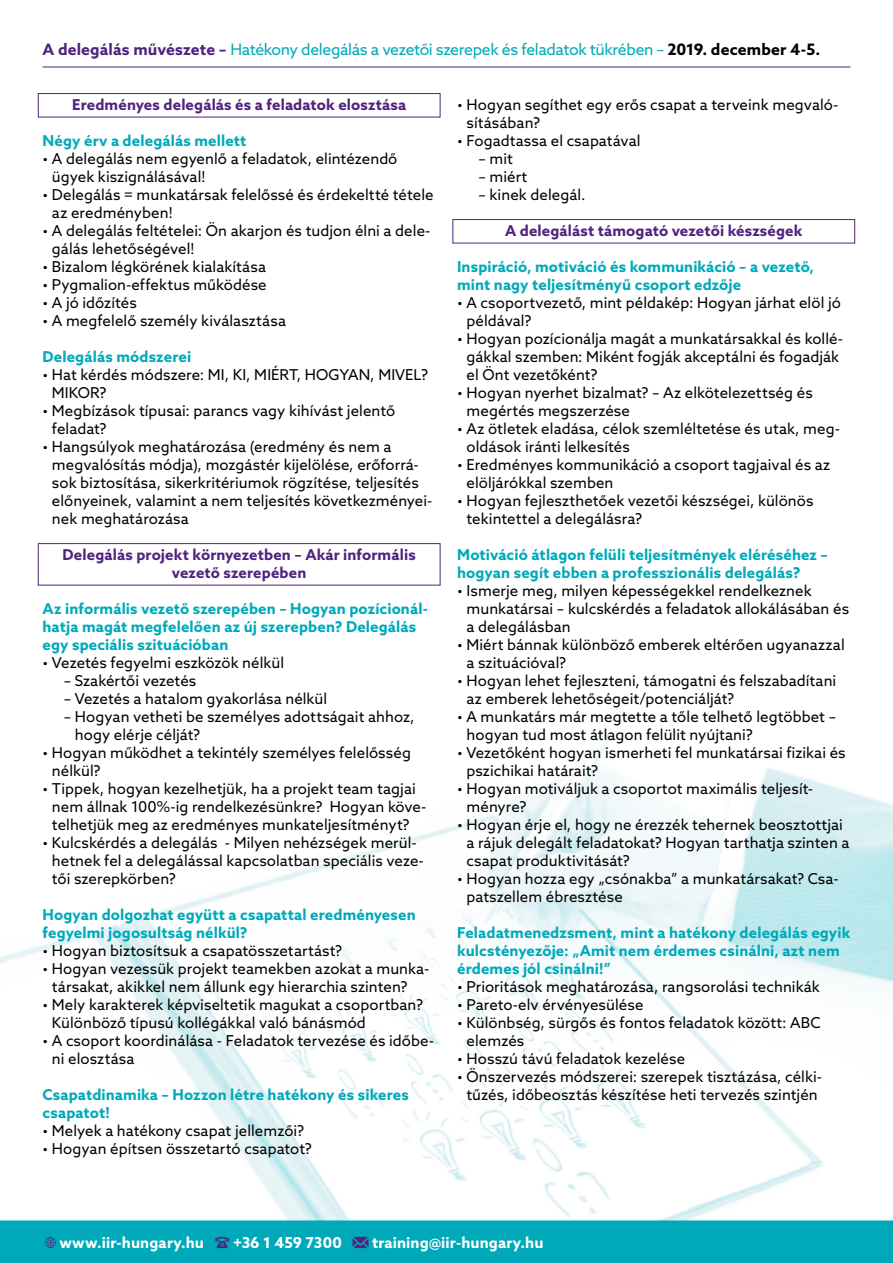
<style>
.page{position:relative;width:893px;height:1263px;background:#fff}
.page>*{position:absolute;margin:0;border:0;box-sizing:border-box;transform-origin:0 0}
.t1{font:15.75px "Azo Sans";letter-spacing:-.025em;color:#00a9b9}
.t2{font:700 15.15px "Azo Sans";letter-spacing:.005em;color:#fff}
.t3{font:15px/18px "Azo Sans";letter-spacing:.005em;color:#000}
.t4{font:700 15px/18px "Azo Sans";letter-spacing:.01em;color:#00a9b9}
.t5{font:700 15px/18px "Azo Sans";letter-spacing:.01em;color:#50247e;text-align:center}
.s1{font-weight:700;color:#50247e}
.s2{font-weight:700;color:#000}
</style>
<div class="page">
<img style="left:0;top:731px;width:893px;height:489px">
<div style="left:38px;top:93px;width:402px;height:24px;border:1px solid #50247e"></div>
<div style="left:38px;top:543px;width:402px;height:42px;border:1px solid #50247e"></div>
<div style="left:452px;top:219px;width:403px;height:24px;border:1px solid #50247e"></div>
<div style="left:0;top:1220px;width:893px;height:43px;background:#00a9b9"></div>
<hr style="left:43px;top:67px;width:807px;height:1px;background:#50247e">
<p class="t1" style="left:43px;top:39px;width:779px"><span class="s1">A delegálás művészete –</span> Hatékony delegálás a vezetői szerepek és feladatok tükrében – <span class="s2">2019. december 4-5.</span></p>
<p class="t5" style="left:72px;top:95px;width:336px">Eredményes delegálás és a feladatok elosztása</p>
<p class="t4" style="left:43px;top:131px;width:205px">Négy érv a delegálás mellett</p>
<p class="t3" style="left:52px;top:149px;width:347px;text-indent:-9px">• A delegálás nem egyenlő a feladatok, elintézendő ügyek kiszignálásával!</p>
<p class="t3" style="left:52px;top:185px;width:383px;text-indent:-9px">• Delegálás = munkatársak felelőssé és érdekeltté tétele az eredményben!</p>
<p class="t3" style="left:52px;top:221px;width:380px;text-indent:-9px">• A delegálás feltételei: Ön akarjon és tudjon élni a dele&shy;gálás lehetőségével!</p>
<p class="t3" style="left:43px;top:257px;width:225px">• Bizalom légkörének kialakítása</p>
<p class="t3" style="left:43px;top:275px;width:226px">• Pygmalion-effektus működése</p>
<p class="t3" style="left:43px;top:293px;width:96px">• A jó időzítés</p>
<p class="t3" style="left:43px;top:311px;width:245px">• A megfelelő személy kiválasztása</p>
<p class="t4" style="left:43px;top:347px;width:150px">Delegálás módszerei</p>
<p class="t3" style="left:52px;top:365px;width:378px;text-indent:-9px">• Hat kérdés módszere: MI, KI, MIÉRT, HOGYAN, MIVEL?<br>MIKOR?</p>
<p class="t3" style="left:52px;top:401px;width:345px;text-indent:-9px">• Megbízások típusai: parancs vagy kihívást jelentő feladat?</p>
<p class="t3" style="left:52px;top:437px;width:382px;text-indent:-9px">• Hangsúlyok meghatározása (eredmény és nem a megvalósítás módja), mozgástér kijelölése, erőforrá&shy;sok biztosítása, sikerkritériumok rögzítése, teljesítés előnyeinek, valamint a nem teljesítés következményei&shy;nek meghatározása</p>
<p class="t5" style="left:63px;top:545px;width:355px">Delegálás projekt környezetben – Akár informális vezető szerepében</p>
<p class="t4" style="left:43px;top:599px;width:387px">Az informális vezető szerepében – Hogyan pozícionál&shy;hatja magát megfelelően az új szerepben? Delegálás egy speciális szituációban</p>
<p class="t3" style="left:43px;top:653px;width:243px">• Vezetés fegyelmi eszközök nélkül</p>
<p class="t3" style="left:64px;top:671px;width:134px">– Szakértői vezetés</p>
<p class="t3" style="left:64px;top:689px;width:265px">– Vezetés a hatalom gyakorlása nélkül</p>
<p class="t3" style="left:75px;top:707px;width:341px;text-indent:-11px">– Hogyan vetheti be személyes adottságait ahhoz, hogy elérje célját?</p>
<p class="t3" style="left:52px;top:743px;width:361px;text-indent:-9px">• Hogyan működhet a tekintély személyes felelősség nélkül?</p>
<p class="t3" style="left:52px;top:779px;width:376px;text-indent:-9px">• Tippek, hogyan kezelhetjük, ha a projekt team tagjai nem állnak 100%-ig rendelkezésünkre? Hogyan köve&shy;telhetjük meg az eredményes munkateljesítményt?</p>
<p class="t3" style="left:52px;top:833px;width:373px;text-indent:-9px">• Kulcskérdés a delegálás - Milyen nehézségek merül&shy;hetnek fel a delegálással kapcsolatban speciális veze&shy;tői szerepkörben?</p>
<p class="t4" style="left:43px;top:905px;width:375px">Hogyan dolgozhat együtt a csapattal eredményesen fegyelmi jogosultság nélkül?</p>
<p class="t3" style="left:43px;top:941px;width:301px">• Hogyan biztosítsuk a csapatösszetartást?</p>
<p class="t3" style="left:52px;top:959px;width:379px;text-indent:-9px">• Hogyan vezessük projekt teamekben azokat a munka&shy;társakat, akikkel nem állunk egy hierarchia szinten?</p>
<p class="t3" style="left:52px;top:995px;width:373px;text-indent:-9px">• Mely karakterek képviseltetik magukat a csoportban?<br>Különböző típusú kollégákkal való bánásmód</p>
<p class="t3" style="left:52px;top:1031px;width:384px;text-indent:-9px">• A csoport koordinálása - Feladatok tervezése és időbe&shy;ni elosztása</p>
<p class="t4" style="left:43px;top:1085px;width:368px">Csapatdinamika – Hozzon létre hatékony és sikeres csapatot!</p>
<p class="t3" style="left:43px;top:1121px;width:263px">• Melyek a hatékony csapat jellemzői?</p>
<p class="t3" style="left:43px;top:1139px;width:271px">• Hogyan építsen összetartó csapatot?</p>
<p class="t3" style="left:466px;top:95px;width:374px;text-indent:-9px">• Hogyan segíthet egy erős csapat a terveink megvaló&shy;sításában?</p>
<p class="t3" style="left:457px;top:131px;width:185px">• Fogadtassa el csapatával</p>
<p class="t3" style="left:478px;top:149px;width:36px">– mit</p>
<p class="t3" style="left:478px;top:167px;width:51px">– miért</p>
<p class="t3" style="left:478px;top:185px;width:109px">– kinek delegál.</p>
<p class="t5" style="left:505px;top:221px;width:299px">A delegálást támogató vezetői készségek</p>
<p class="t4" style="left:457px;top:257px;width:359px">Inspiráció, motiváció és kommunikáció – a vezető, mint nagy teljesítményű csoport edzője</p>
<p class="t3" style="left:466px;top:293px;width:376px;text-indent:-9px">• A csoportvezető, mint példakép: Hogyan járhat elöl jó példával?</p>
<p class="t3" style="left:466px;top:329px;width:378px;text-indent:-9px">• Hogyan pozícionálja magát a munkatársakkal és kollé&shy;gákkal szemben: Miként fogják akceptálni és fogadják el Önt vezetőként?</p>
<p class="t3" style="left:466px;top:383px;width:348px;text-indent:-9px">• Hogyan nyerhet bizalmat? – Az elkötelezettség és megértés megszerzése</p>
<p class="t3" style="left:466px;top:419px;width:375px;text-indent:-9px">• Az ötletek eladása, célok szemléltetése és utak, meg&shy;oldások iránti lelkesítés</p>
<p class="t3" style="left:466px;top:455px;width:365px;text-indent:-9px">• Eredményes kommunikáció a csoport tagjaival és az elöljárókkal szemben</p>
<p class="t3" style="left:466px;top:491px;width:349px;text-indent:-9px">• Hogyan fejleszthetőek vezetői készségei, különös tekintettel a delegálásra?</p>
<p class="t4" style="left:457px;top:545px;width:372px">Motiváció átlagon felüli teljesítmények eléréséhez – hogyan segít ebben a professzionális delegálás?</p>
<p class="t3" style="left:466px;top:581px;width:384px;text-indent:-9px">• Ismerje meg, milyen képességekkel rendelkeznek munkatársai – kulcskérdés a feladatok allokálásában és a delegálásban</p>
<p class="t3" style="left:466px;top:635px;width:380px;text-indent:-9px">• Miért bánnak különböző emberek eltérően ugyanazzal a szituációval?</p>
<p class="t3" style="left:466px;top:671px;width:371px;text-indent:-9px">• Hogyan lehet fejleszteni, támogatni és felszabadítani az emberek lehetőségeit/potenciálját?</p>
<p class="t3" style="left:466px;top:707px;width:371px;text-indent:-9px">• A munkatárs már megtette a tőle telhető legtöbbet – hogyan tud most átlagon felülit nyújtani?</p>
<p class="t3" style="left:466px;top:743px;width:381px;text-indent:-9px">• Vezetőként hogyan ismerheti fel munkatársai fizikai és pszichikai határait?</p>
<p class="t3" style="left:466px;top:779px;width:348px;text-indent:-9px">• Hogyan motiváljuk a csoportot maximális teljesít&shy;ményre?</p>
<p class="t3" style="left:466px;top:815px;width:385px;text-indent:-9px">• Hogyan érje el, hogy ne érezzék tehernek beosztottjai a rájuk delegált feladatokat? Hogyan tarthatja szinten a csapat produktivitását?</p>
<p class="t3" style="left:466px;top:869px;width:374px;text-indent:-9px">• Hogyan hozza egy „csónakba” a munkatársakat? Csa&shy;patszellem ébresztése</p>
<p class="t4" style="left:457px;top:923px;width:395px">Feladatmenedzsment, mint a hatékony delegálás egyik kulcstényezője: „Amit nem érdemes csinálni, azt nem érdemes jól csinálni!”</p>
<p class="t3" style="left:457px;top:977px;width:364px">• Prioritások meghatározása, rangsorolási technikák</p>
<p class="t3" style="left:457px;top:995px;width:188px">• Pareto-elv érvényesülése</p>
<p class="t3" style="left:466px;top:1013px;width:356px;text-indent:-9px">• Különbség, sürgős és fontos feladatok között: ABC elemzés</p>
<p class="t3" style="left:457px;top:1049px;width:230px">• Hosszú távú feladatok kezelése</p>
<p class="t3" style="left:457px;top:1067px;width:366px;text-align:center">• Önszervezés módszerei: szerepek tisztázása, célki&shy;tűzés, időbeosztás készítése heti tervezés szintjén</p>
<p class="t2" style="left:59px;top:1232px;width:146px">www.iir-hungary.hu</p>
<p class="t2" style="left:233px;top:1232px;width:110px">+36 1 459 7300</p>
<p class="t2" style="left:372px;top:1232px;width:173px">training@iir-hungary.hu</p>
</div>
